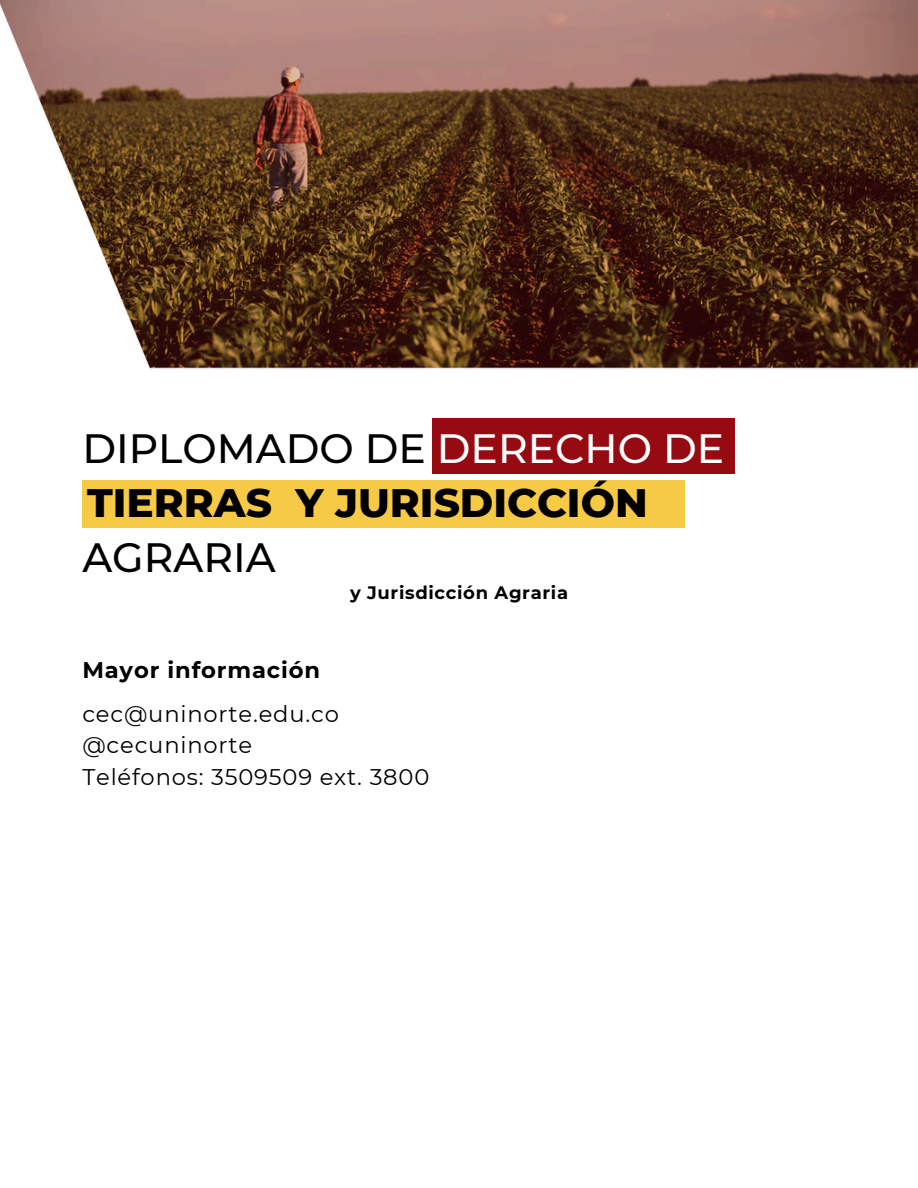
<style>
.page{position:relative;width:918px;height:1188px;background:#fff}
.page>*{position:absolute;margin:0;border:0;box-sizing:border-box;transform-origin:0 0}
.t1{font:500 40.8px "Montserrat";color:#000}
.t2{font:800 40.5px "Montserrat";color:#000}
.t3{font:22.65px/31.5px "Montserrat";letter-spacing:.035em;color:#000}
.t4{font:700 22.65px "Montserrat";letter-spacing:.035em;color:#000}
.t5{font:700 18px "Montserrat";letter-spacing:.035em;color:#000}
.s1{color:#fff}
</style>
<div class="page">
<img style="left:0;top:0;width:918px;height:528px">
<div style="left:432px;top:418px;width:303px;height:56px;background:#960a11"></div>
<div style="left:82px;top:480px;width:603px;height:47px;background:#f6ca45"></div>
<p class="t1" style="left:82px;top:424px;width:643px">DIPLOMADO DE <span class="s1">DERECHO DE</span></p>
<p class="t2" style="left:87px;top:478px;width:562px">TIERRAS Y JURISDICCIÓN</p>
<h1 class="t1" style="left:82px;top:532px;width:195px">AGRARIA</h1>
<p class="t5" style="left:350px;top:581px;width:220px">y Jurisdicción Agraria</p>
<h1 class="t4" style="left:82px;top:656px;width:239px">Mayor información</h1>
<h1 class="t3" style="left:82px;top:698px;width:349px">cec@uninorte.edu.co @cecuninorte<br>Teléfonos: 3509509 ext. 3800</h1>
</div>
